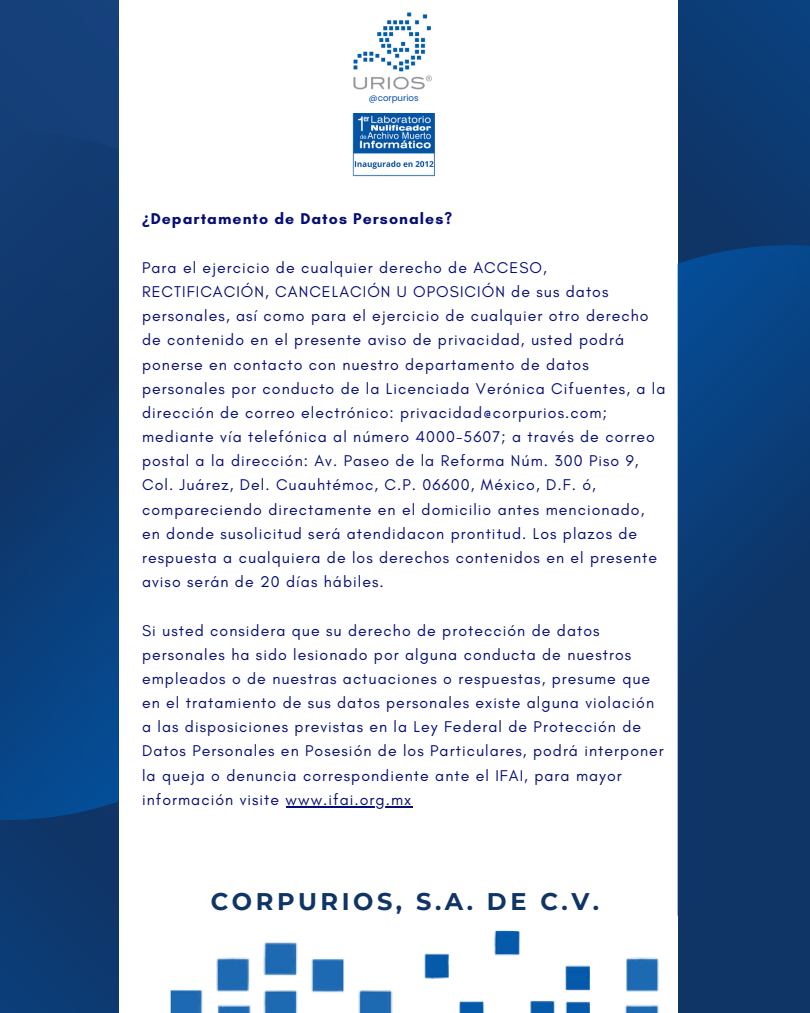
<style>
.page{position:relative;width:810px;height:1013px;background:#fff}
.page>*{position:absolute;margin:0;border:0;box-sizing:border-box;transform-origin:0 0}
.t1{font:700 24px "Montserrat";letter-spacing:.145em;color:#0f3466}
.t2{font:15.9px/24.2px "Glacial Indifference";letter-spacing:.065em;color:#050d76}
.t3{font:700 15.9px "Glacial Indifference";letter-spacing:.065em;color:#050d76}
.t4{font:8.7px "Poppins";color:#004aad}
.s1{font-family:"Noto Sans"}
</style>
<div class="page">
<div style="left:678px;top:0;width:132px;height:1012px;background:linear-gradient(to right,#0e366a,#0d3a72)"></div>
<svg style="left:678px;top:245px;width:132px;height:689px;background:#0b3a73"></svg>
<div style="left:0;top:0;width:118px;height:1012px;background:linear-gradient(to right,#113c74,#123b71)"></div>
<svg style="left:0;top:131px;width:119px;height:689px;background:#0d3d77"></svg>
<hr style="left:286px;top:806px;width:126px;height:1px;background:#050d76">
<img style="left:5px;top:939px;width:679px;height:73px">
<img style="left:376px;top:930px;width:224px;height:82px">
<img style="left:352px;top:113px;width:83px;height:64px">
<img style="left:353px;top:12px;width:79px;height:78px">
<p class="t4" style="left:369px;top:92px;width:51px">@corpurios</p>
<p class="t3" style="left:142px;top:209px;width:312px"><span class="s1">¿</span>Departamento de Datos Personales?</p>
<p class="t2" style="left:142px;top:255px;width:525px">Para el ejercicio de cualquier derecho de ACCESO, RECTIFICACIÓN, CANCELACIÓN U OPOSICIÓN de sus datos personales, así como para el ejercicio de cualquier otro derecho de contenido en el presente aviso de privacidad, usted podrá ponerse en contacto con nuestro departamento de datos personales por conducto de la Licenciada Verónica Cifuentes, a la dirección de correo electrónico: privacidad@corpurios.com; mediante vía telefónica al número 4000-5607; a través de correo postal a la dirección: Av. Paseo de la Reforma Núm. 300 Piso 9, Col. Juárez, Del. Cuauhtémoc, C.P. 06600, México, D.F. ó, compareciendo directamente en el domicilio antes mencionado, en donde susolicitud será atendidacon prontitud. Los plazos de respuesta a cualquiera de los derechos contenidos en el presente aviso serán de 20 días hábiles.</p>
<p class="t2" style="left:142px;top:618px;width:523px">Si usted considera que su derecho de protección de datos personales ha sido lesionado por alguna conducta de nuestros empleados o de nuestras actuaciones o respuestas, presume que en el tratamiento de sus datos personales existe alguna violación a las disposiciones previstas en la Ley Federal de Protección de Datos Personales en Posesión de los Particulares, podrá interponer la queja o denuncia correspondiente ante el IFAI, para mayor información visite www.ifai.org.mx</p>
<p class="t1" style="left:211px;top:886px;width:390px">CORPURIOS, S.A. DE C.V.</p>
</div>
